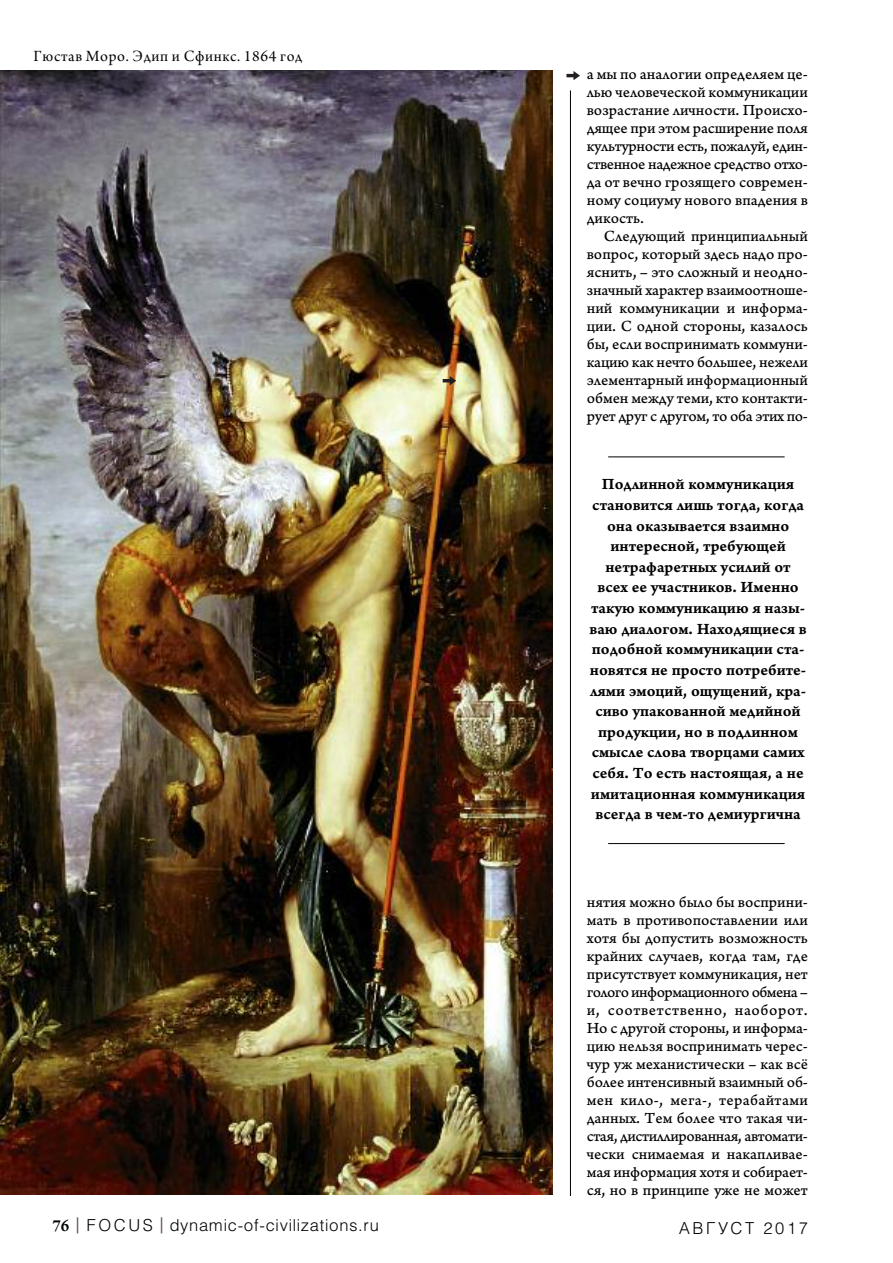
<style>
.page{position:relative;width:893px;height:1263px;background:#fff}
.page>*{position:absolute;margin:0;border:0;box-sizing:border-box;transform-origin:0 0}
.t1{font:16.5px/20.7px "Arno Pro Smbd Caption";color:#000;text-align:center}
.t2{font:300 16.5px "Helios";letter-spacing:.045em;color:#000}
.t3{font:16.5px "Arno Pro Subhead";letter-spacing:.035em;color:#000}
.t4{font:300 16.5px "Helios";letter-spacing:.155em;color:#000}
.t5{font:16.2px/18px "Arno Pro Caption";letter-spacing:-.005em;color:#000;text-align:justify}
.s1{font-family:"Arno Pro";font-weight:600;font-size:18px}
.s2{font-weight:400;font-size:21px;color:#60534f}
</style>
<div class="page">
<hr style="left:570px;top:90px;width:1px;height:1106px;background:#000">
<img style="left:0;top:70px;width:552px;height:1124px">
<hr style="left:608px;top:456px;width:177px;height:1px;background:#000">
<hr style="left:608px;top:843px;width:177px;height:1px;background:#000">
<svg style="left:443px;top:376px;width:13px;height:9px"></svg>
<svg style="left:566px;top:71px;width:14px;height:9px"></svg>
<p class="t3" style="left:34px;top:49px;width:270px">Гюстав Моро. Эдип и Сфинкс. 1864 год</p>
<p class="t5" style="left:587px;top:66px;width:223px">а мы по аналогии определяем це&shy;лью человеческой коммуникации возрастание личности. Происхо&shy;дящее при этом расширение поля культурности есть, пожалуй, един&shy;ственное надежное средство отхо&shy;да от вечно грозящего современ&shy;ному социуму нового впадения в дикость.</p>
<p class="t5" style="left:587px;top:228px;width:223px;text-indent:17px">Следующий принципиальный вопрос, который здесь надо про&shy;яснить, – это сложный и неодно&shy;значный характер взаимоотноше&shy;ний коммуникации и информа&shy;ции. С одной стороны, казалось бы, если воспринимать коммуни&shy;кацию как нечто большее, нежели элементарный информационный обмен между теми, кто контакти&shy;рует друг с другом, то оба этих по-</p>
<p class="t1" style="left:590px;top:475px;width:219px">Подлинной коммуникация становится лишь тогда, когда она оказывается взаимно интересной, требующей нетрафаретных усилий от всех ее участников. Именно такую коммуникацию я назы&shy;ваю диалогом. Находящиеся в подобной коммуникации ста&shy;новятся не просто потребите&shy;лями эмоций, ощущений, кра&shy;сиво упакованной медийной продукции, но в подлинном смысле слова творцами самих себя. То есть настоящая, а не имитационная коммуникация всегда в чем-то демиургична</p>
<p class="t5" style="left:587px;top:894px;width:223px">нятия можно было бы восприни&shy;мать в противопоставлении или хотя бы допустить возможность крайних случаев, когда там, где присутствует коммуникация, нет голого информационного обмена – и, соответственно, наоборот.<br>Но с другой стороны, и информа&shy;цию нельзя воспринимать черес&shy;чур уж механистически – как всё более интенсивный взаимный об&shy;мен кило-, мега-, терабайтами данных. Тем более что такая чи&shy;стая, дистиллированная, автомати&shy;чески снимаемая и накапливае&shy;мая информация хотя и собирает&shy;ся, но в принципе уже не может</p>
<p class="t2" style="left:52px;top:1219px;width:328px"><span class="s1">76</span> <span class="s2">|</span> F O C U S <span class="s2">|</span> dynamic-of-civilizations.ru</p>
<p class="t4" style="left:679px;top:1222px;width:130px">АВГУСТ 2017</p>
</div>
